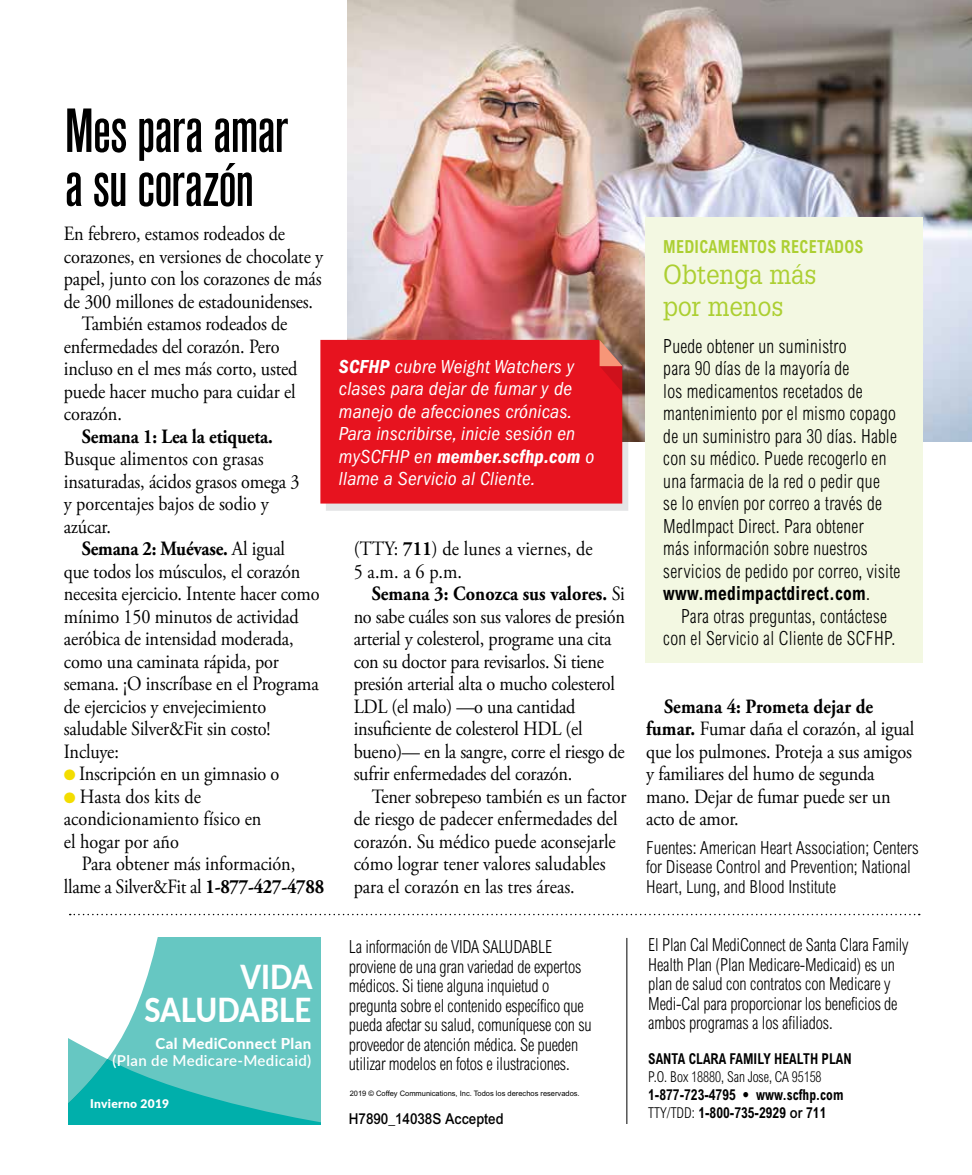
<style>
.page{position:relative;width:972px;height:1175px;background:#fff}
.page>*{position:absolute;margin:0;border:0;box-sizing:border-box;transform-origin:0 0}
.t1{font:500 condensed 61.5px/54px "Akzidenz Grotesk BE";letter-spacing:-.01em;color:#000;scale:.95 1}
.t2{font:800 33px/33px "Lato";color:#fff;text-align:right;scale:.89 1}
.t3{font:27px/31.5px "Glypha LT Std";color:#accf32;scale:.9 1}
.t4{font:20.25px/22.5px "Adobe Garamond Pro";letter-spacing:-.01em;color:#000;scale:.9 1}
.t5{font:700 20.25px "Adobe Garamond Pro";letter-spacing:-.005em;color:#000;scale:.9 1}
.t6{font:300 condensed 19.5px/22.5px "Arial MT Std";letter-spacing:.015em;color:#000;scale:.9 1}
.t7{font:italic condensed 19.5px/22.5px "ITC Franklin Gothic Std";letter-spacing:.01em;color:#fff}
.t8{font:19.5px "ITC Franklin Gothic Std Dm Cd It";letter-spacing:.01em;color:#fff}
.t9{font:300 condensed 18px/19.5px "Arial MT Std";letter-spacing:-.01em;color:#000;scale:.9 1}
.t10{font:300 condensed 18px/19.5px "Arial MT Std";letter-spacing:-.01em;color:#000;scale:.95 1}
.t11{font:700 condensed 18px "Arial MT Std";letter-spacing:.015em;color:#accf32;scale:.9 1}
.t12{font:700 condensed 15px/18px "Arial MT Std";color:#000;scale:.9 1}
.t13{font:600 15px "Lato";letter-spacing:.025em;color:#fff}
.t14{font:500 15px "Arial MT Std";color:#000;scale:.9 1}
.t15{font:800 15px "Lato";letter-spacing:.025em;color:#fff}
.t16{font:900 12px "Lato";letter-spacing:.025em;color:#fff}
.t17{font:7.5px "Arial MT Std";color:#000}
.s1{font-weight:700}
.s2{color:#f3dd00}
.s3{font-size:15px;color:#f3dd00}
.s4{font-family:"ITC Franklin Gothic Std Dm Cd It";font-style:normal;font-stretch:normal}
.s5{font-family:"ITC Franklin Gothic Std";font-style:italic;font-stretch:condensed}
.s6{font-weight:300}
.s7{font-family:"Helvetica Neue LT Std";font-weight:400;font-style:italic;font-stretch:normal}
.s8{font-weight:500;font-stretch:normal}
</style>
<div class="page">
<svg style="left:123px;top:937px;width:198px;height:98px;background:#75ccc8"></svg>
<svg style="left:69px;top:1035px;width:252px;height:89px;background:#48c0bc"></svg>
<svg style="left:70px;top:913px;width:850px;height:2px"></svg>
<hr style="left:626px;top:938px;width:1px;height:186px;background:#000">
<img style="left:347px;top:0;width:625px;height:441px">
<div style="left:645px;top:217px;width:277px;height:446px;background:#f3f8e2"></div>
<svg style="left:326px;top:346px;width:302px;height:165px;background:#d1c0bf"></svg>
<div style="left:320px;top:340px;width:302px;height:163px;background:#e7131f"></div>
<svg style="left:600px;top:340px;width:22px;height:52px"></svg>
<h1 class="t1" style="left:65px;top:103px;width:237px">Mes para amar a su corazón</h1>
<p class="t4" style="left:64px;top:223px;width:247px">En febrero, estamos rodeados de</p>
<p class="t4" style="left:64px;top:246px;width:289px">corazones, en versiones de chocolate y</p>
<p class="t4" style="left:64px;top:268px;width:288px">papel, junto con los corazones de más</p>
<p class="t4" style="left:64px;top:291px;width:278px">de 300 millones de estadounidenses.</p>
<p class="t4" style="left:82px;top:313px;width:230px">También estamos rodeados de</p>
<p class="t4" style="left:64px;top:336px;width:241px">enfermedades del corazón. Pero</p>
<p class="t4" style="left:64px;top:358px;width:261px">incluso en el mes más corto, usted</p>
<p class="t4" style="left:64px;top:381px;width:259px">puede hacer mucho para cuidar el</p>
<p class="t4" style="left:64px;top:403px;width:66px">corazón.</p>
<p class="t5" style="left:82px;top:424px;width:214px">Semana 1: Lea la etiqueta.</p>
<p class="t4" style="left:64px;top:448px;width:263px">Busque alimentos con grasas insaturadas, ácidos grasos omega 3 y porcentajes bajos de sodio y azúcar.</p>
<p class="t4" style="left:64px;top:538px;width:286px;text-indent:18px"><span class="s1">Semana 2: Muévase.</span> Al igual<br>que todos los músculos, el corazón necesita ejercicio. Intente hacer como mínimo 150 minutos de actividad aeróbica de intensidad moderada, como una caminata rápida, por semana. ¡O inscríbase en el Programa de ejercicios y envejecimiento saludable Silver&amp;Fit sin costo!<br>Incluye:</p>
<p class="t4" style="left:64px;top:763px;width:241px"><span class="s2">●</span><span class="s3">●</span> Inscripción en un gimnasio o</p>
<p class="t4" style="left:64px;top:786px;width:221px"><span class="s2">●</span><span class="s3">●</span> Hasta dos kits de acondicionamiento físico en el hogar por año</p>
<p class="t4" style="left:64px;top:853px;width:291px;text-align:center">Para obtener más información,<br>llame a Silver&amp;Fit al <span class="s1">1-877-427-4788</span></p>
<p class="t7" style="left:339px;top:355px;width:238px"><span class="s4">SCFHP</span> cubre Weight Watchers y clases para dejar de fumar y de manejo de afecciones crónicas.<br>Para inscribirse, inicie sesión en</p>
<p class="t8" style="left:339px;top:445px;width:257px"><span class="s5">mySCFHP en</span> member.scfhp.com <span class="s5">o</span></p>
<p class="t7" style="left:339px;top:468px;width:198px">llame a Servicio al Cliente.</p>
<p class="t4" style="left:354px;top:538px;width:267px">(TTY: <span class="s1">711</span>) de lunes a viernes, de<br>5 a.m. a 6 p.m.</p>
<p class="t4" style="left:354px;top:583px;width:303px;text-indent:18px"><span class="s1">Semana 3: Conozca sus valores.</span> Si no sabe cuáles son sus valores de presión arterial y colesterol, programe una cita con su doctor para revisarlos. Si tiene presión arterial alta o mucho colesterol LDL (el malo) —o una cantidad insuficiente de colesterol HDL (el bueno)— en la sangre, corre el riesgo de sufrir enfermedades del corazón.</p>
<p class="t4" style="left:354px;top:786px;width:305px;text-indent:18px">Tener sobrepeso también es un factor de riesgo de padecer enfermedades del corazón. Su médico puede aconsejarle cómo lograr tener valores saludables para el corazón en las tres áreas.</p>
<h2 class="t2" style="left:144px;top:959px;width:190px">VIDA<br>SALUDABLE</h2>
<p class="t15" style="left:156px;top:1032px;width:157px">Cal MediConnect Plan</p>
<p class="t13" style="left:113px;top:1049px;width:200px">(Plan de Medicare-Medicaid)</p>
<p class="t16" style="left:90px;top:1094px;width:81px">Invierno 2019</p>
<p class="t9" style="left:349px;top:937px;width:271px">La información de VIDA SALUDABLE proviene de una gran variedad de expertos médicos. Si tiene alguna inquietud o pregunta sobre el contenido específico que pueda afectar su salud, comuníquese con su proveedor de atención médica. Se pueden utilizar modelos en fotos e ilustraciones.</p>
<p class="t17" style="left:350px;top:1088px;width:231px">2019 © Coffey Communications, Inc. Todos los derechos reservados.</p>
<p class="t14" style="left:349px;top:1110px;width:173px">H7890_14038S Accepted</p>
<p class="t11" style="left:663px;top:236px;width:224px">MEDICAMENTOS RECETADOS</p>
<h3 class="t3" style="left:663px;top:258px;width:172px">Obtenga más por menos</h3>
<p class="t6" style="left:663px;top:334px;width:265px">Puede obtener un suministro<br>para 90 días de la mayoría de<br>los medicamentos recetados de mantenimiento por el mismo copago de un suministro para 30 días. Hable con su médico. Puede recogerlo en una farmacia de la red o pedir que<br>se lo envíen por correo a través de<br>MedImpact Direct. Para obtener<br>más información sobre nuestros servicios de pedido por correo, visite <span class="s1">www.medimpactdirect.com</span>.</p>
<p class="t6" style="left:663px;top:604px;width:259px;text-align:center">Para otras preguntas, contáctese con el Servicio al Cliente de SCFHP.</p>
<p class="t4" style="left:646px;top:696px;width:299px;text-indent:18px"><span class="s1">Semana 4: Prometa dejar de fumar.</span> Fumar daña el corazón, al igual que los pulmones. Proteja a sus amigos y familiares del humo de segunda mano. Dejar de fumar puede ser un acto de amor.</p>
<p class="t10" style="left:646px;top:837px;width:288px">Fuentes: American Heart Association; Centers for Disease Control and Prevention; National<br>Heart, Lung, and Blood Institute</p>
<p class="t9" style="left:648px;top:934px;width:291px">El Plan Cal MediConnect de Santa Clara Family Health Plan (Plan Medicare-Medicaid) es un plan de salud con contratos con Medicare y Medi-Cal para proporcionar los beneficios de ambos programas a los afiliados.</p>
<p class="t12" style="left:648px;top:1049px;width:228px">SANTA CLARA FAMILY HEALTH PLAN</p>
<p class="t12" style="left:648px;top:1067px;width:219px"><span class="s6">P.O. Box 18880, San Jose, CA 95158<br></span>1-877-723-4795 <span class="s7">•</span> www.scfhp.com<br><span class="s6">TTY/TDD:</span> 1-800-735-2929 <span class="s8">or</span> 711</p>
</div>
